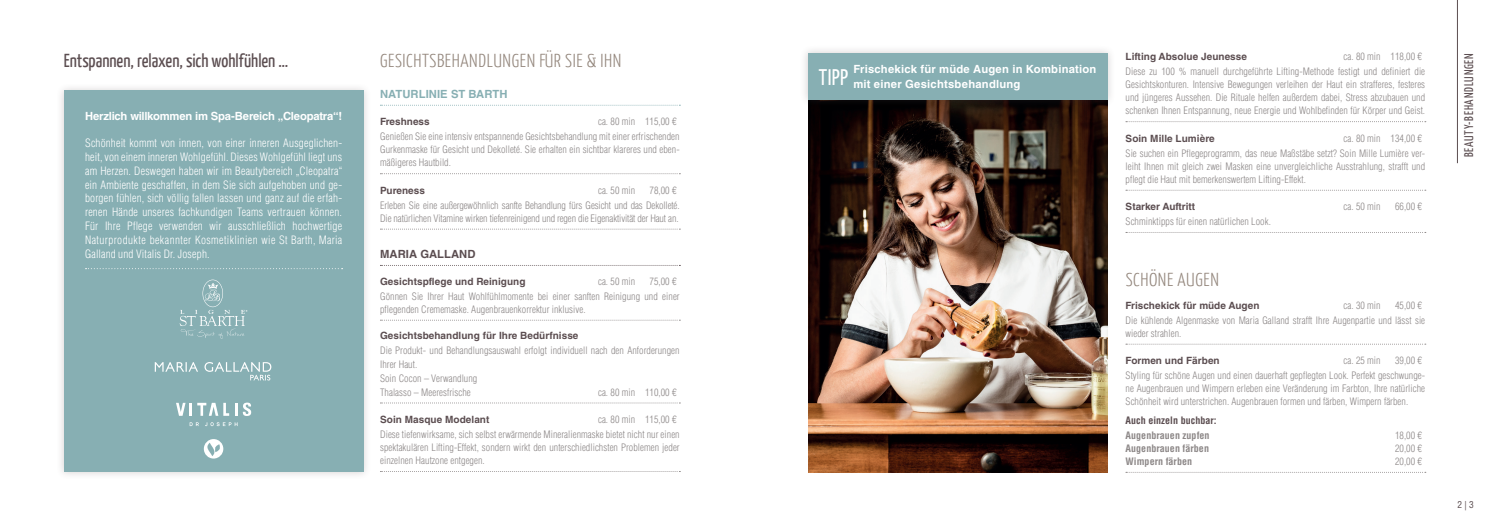
<style>
.page{position:relative;width:1489px;height:525px;background:#fff}
.page>*{position:absolute;margin:0;border:0;box-sizing:border-box;transform-origin:0 0}
.t1{font:22.5px "Yanone Kaffeesatz";color:#fff}
.t2{font:300 18.75px "Yanone Kaffeesatz";letter-spacing:.03em;color:#94877d}
.t3{font:18.75px "Yanone Kaffeesatz";letter-spacing:-.005em;color:#5b4d50}
.t4{font:12.5px "Yanone Kaffeesatz";letter-spacing:.06em;color:#5b4d50}
.t5{font:300 condensed 11.25px/13.8px "Helvetica LT Std";letter-spacing:.02em;color:#fff;text-align:justify}
.t6{font:700 11.25px/14.4px "Helvetica LT Std";letter-spacing:.015em;color:#fff}
.t7{font:700 11.25px "Helvetica LT Std";letter-spacing:-.02em;color:#fff}
.t8{font:700 11.25px "Helvetica LT Std";letter-spacing:.005em;color:#87afb3}
.t9{font:700 11.25px "Helvetica LT Std";letter-spacing:.005em;color:#5b4d50}
.t10{font:300 condensed 10px/14.9px "Helvetica LT Std";letter-spacing:.005em;color:#8c8787}
.t11{font:700 10px "Helvetica LT Std";letter-spacing:.005em;color:#5b4d50}
.t12{font:700 condensed 10px "Helvetica LT Std";letter-spacing:.005em;color:#8c8787}
.t13{font:700 condensed 10px "Helvetica LT Std";letter-spacing:.005em;color:#5b4d50}
.t14{font:condensed 9.38px "Helvetica LT Std";color:#5b4d50}
</style>
<div class="page">
<svg style="left:1125px;top:121px;width:300px;height:1px"></svg>
<svg style="left:1125px;top:190px;width:300px;height:1px"></svg>
<svg style="left:1125px;top:232px;width:300px;height:1px"></svg>
<svg style="left:1125px;top:343px;width:300px;height:1px"></svg>
<svg style="left:1125px;top:472px;width:300px;height:1px"></svg>
<img style="left:808px;top:107px;width:299px;height:365px">
<svg style="left:380px;top:105px;width:300px;height:1px"></svg>
<svg style="left:380px;top:173px;width:300px;height:1px"></svg>
<svg style="left:380px;top:229px;width:300px;height:1px"></svg>
<svg style="left:380px;top:265px;width:300px;height:1px"></svg>
<svg style="left:380px;top:320px;width:300px;height:1px"></svg>
<svg style="left:380px;top:402px;width:300px;height:1px"></svg>
<svg style="left:380px;top:471px;width:300px;height:1px"></svg>
<div style="left:56px;top:82px;width:315px;height:398px;background:#5b4d50;opacity:.25"></div>
<div style="left:64px;top:90px;width:299px;height:382px;background:#87afb3"></div>
<svg style="left:86px;top:268px;width:256px;height:1px"></svg>
<svg style="left:155px;top:362px;width:116px;height:18px"></svg>
<svg style="left:180px;top:279px;width:67px;height:60px"></svg>
<svg style="left:190px;top:422px;width:9px;height:4px"></svg>
<svg style="left:205px;top:422px;width:32px;height:4px"></svg>
<svg style="left:243px;top:402px;width:8px;height:14px"></svg>
<svg style="left:235px;top:403px;width:2px;height:12px"></svg>
<svg style="left:176px;top:402px;width:53px;height:13px"></svg>
<svg style="left:204px;top:439px;width:19px;height:19px"></svg>
<hr style="left:1456px;top:0;width:1px;height:163px;background:#5b4d50">
<div style="left:800px;top:45px;width:315px;height:62px;background:#5b4d50;opacity:.25"></div>
<div style="left:808px;top:53px;width:299px;height:46px;background:#87afb3"></div>
<h2 class="t3" style="left:64px;top:49px;width:226px">Entspannen, relaxen, sich wohlfühlen …</h2>
<h2 class="t2" style="left:380px;top:49px;width:243px">GESICHTSBEHANDLUNGEN FÜR SIE &amp; IHN</h2>
<p class="t8" style="left:380px;top:87px;width:129px">NATURLINIE ST BARTH</p>
<p class="t11" style="left:380px;top:115px;width:51px">Freshness</p>
<p class="t7" style="left:85px;top:109px;width:258px">Herzlich willkommen im Spa-Bereich „Cleopatra“!</p>
<p class="t5" style="left:85px;top:136px;width:258px">Schönheit kommt von innen, von einer inneren Ausgeglichen&shy;heit, von einem inneren Wohlgefühl. Dieses Wohlgefühl liegt uns am Herzen. Deswegen haben wir im Beautybereich „Cleopatra“ ein Ambiente geschaffen, in dem Sie sich aufgehoben und ge&shy;borgen fühlen, sich völlig fallen lassen und ganz auf die erfah&shy;renen Hände unseres fachkundigen Teams vertrauen können.<br>Für Ihre Pflege verwenden wir ausschließlich hochwertige Naturprodukte bekannter Kosmetiklinien wie St Barth, Maria Galland und Vitalis Dr. Joseph.</p>
<p class="t10" style="left:380px;top:114px;width:301px;text-indent:218px">ca. 80 min 115,00 €<br>Genießen Sie eine intensiv entspannende Gesichtsbehandlung mit einer erfrischenden</p>
<p class="t10" style="left:380px;top:143px;width:301px;line-height:13.1px">Gurkenmaske für Gesicht und Dekolleté. Sie erhalten ein sichtbar klareres und eben&shy;mäßigeres Hautbild.</p>
<p class="t11" style="left:380px;top:184px;width:46px">Pureness</p>
<p class="t10" style="left:598px;top:182px;width:39px">ca. 50 min</p>
<p class="t10" style="left:380px;top:182px;width:301px;text-indent:269px">78,00 €<br>Erleben Sie eine außergewöhnlich sanfte Behandlung fürs Gesicht und das Dekolleté.</p>
<p class="t10" style="left:380px;top:210px;width:300px">Die natürlichen Vitamine wirken tiefenreinigend und regen die Eigenaktivität der Haut an.</p>
<p class="t9" style="left:380px;top:247px;width:97px">MARIA GALLAND</p>
<p class="t11" style="left:380px;top:275px;width:147px">Gesichtspflege und Reinigung</p>
<p class="t10" style="left:598px;top:273px;width:39px">ca. 50 min</p>
<p class="t10" style="left:380px;top:273px;width:301px;text-indent:269px">75,00 €<br>Gönnen Sie Ihrer Haut Wohlfühlmomente bei einer sanften Reinigung und einer</p>
<p class="t10" style="left:380px;top:301px;width:207px">pflegenden Crememaske. Augenbrauenkorrektur inklusive.</p>
<p class="t11" style="left:380px;top:329px;width:200px">Gesichtsbehandlung für Ihre Bedürfnisse</p>
<p class="t10" style="left:380px;top:344px;width:301px;line-height:13.1px">Die Produkt- und Behandlungsauswahl erfolgt individuell nach den Anforderungen<br>Ihrer Haut.</p>
<p class="t10" style="left:380px;top:372px;width:99px;line-height:13.1px">Soin Cocon – Verwandlung<br>Thalasso – Meeresfrische</p>
<p class="t10" style="left:598px;top:384px;width:80px">ca. 80 min 110,00 €</p>
<p class="t10" style="left:380px;top:411px;width:301px;text-indent:218px">ca. 80 min 115,00 €<br>Diese tiefenwirksame, sich selbst erwärmende Mineralienmaske bietet nicht nur einen</p>
<p class="t10" style="left:380px;top:440px;width:301px;line-height:13.1px">spektakulären Lifting-Effekt, sondern wirkt den unterschiedlichsten Problemen jeder einzelnen Hautzone entgegen.</p>
<p class="t11" style="left:380px;top:413px;width:111px">Soin Masque Modelant</p>
<h1 class="t1" style="left:818px;top:63px;width:31px">TIPP</h1>
<p class="t6" style="left:853px;top:62px;width:245px">Frischekick für müde Augen in Kombination mit einer Gesichtsbehandlung</p>
<p class="t10" style="left:1125px;top:49px;width:301px;text-indent:218px">ca. 80 min 118,00 €<br>Diese zu 100 % manuell durchgeführte Lifting-Methode festigt und definiert die</p>
<p class="t10" style="left:1125px;top:78px;width:301px;line-height:13.1px;text-align:justify">Gesichtskonturen. Intensive Bewegungen verleihen der Haut ein strafferes, festeres und jüngeres Aussehen. Die Rituale helfen außerdem dabei, Stress abzubauen und schenken Ihnen Entspannung, neue Energie und Wohlbefinden für Körper und Geist.</p>
<p class="t11" style="left:1125px;top:132px;width:91px">Soin Mille Lumière</p>
<p class="t11" style="left:1125px;top:50px;width:123px">Lifting Absolue Jeunesse</p>
<p class="t10" style="left:1125px;top:130px;width:301px;text-indent:218px">ca. 80 min 134,00 €<br>Sie suchen ein Pflegeprogramm, das neue Maßstäbe setzt? Soin Mille Lumière ver-</p>
<p class="t10" style="left:1125px;top:159px;width:301px;line-height:13.1px">leiht Ihnen mit gleich zwei Masken eine unvergleichliche Ausstrahlung, strafft und pflegt die Haut mit bemerkenswertem Lifting-Effekt.</p>
<p class="t11" style="left:1125px;top:200px;width:71px">Starker Auftritt</p>
<p class="t10" style="left:1343px;top:199px;width:39px">ca. 50 min</p>
<p class="t10" style="left:1394px;top:199px;width:28px">66,00 €</p>
<p class="t10" style="left:1125px;top:214px;width:147px">Schminktipps für einen natürlichen Look.</p>
<h2 class="t2" style="left:1125px;top:267px;width:95px">SCHÖNE AUGEN</h2>
<p class="t11" style="left:1125px;top:299px;width:135px">Frischekick für müde Augen</p>
<p class="t10" style="left:1343px;top:297px;width:39px">ca. 30 min</p>
<p class="t10" style="left:1125px;top:297px;width:301px;text-indent:269px">45,00 €<br>Die kühlende Algenmaske von Maria Galland strafft Ihre Augenpartie und lässt sie</p>
<p class="t10" style="left:1125px;top:325px;width:57px">wieder strahlen.</p>
<p class="t11" style="left:1125px;top:354px;width:96px">Formen und Färben</p>
<p class="t10" style="left:1343px;top:353px;width:39px">ca. 25 min</p>
<p class="t10" style="left:1125px;top:353px;width:301px;text-indent:269px">39,00 €<br>Styling für schöne Augen und einen dauerhaft gepflegten Look. Perfekt geschwunge-</p>
<p class="t10" style="left:1125px;top:381px;width:301px;line-height:13.1px">ne Augenbrauen und Wimpern erleben eine Veränderung im Farbton, Ihre natürliche<br>Schönheit wird unterstrichen. Augenbrauen formen und färben, Wimpern färben.</p>
<p class="t13" style="left:1125px;top:413px;width:92px">Auch einzeln buchbar:</p>
<p class="t12" style="left:1125px;top:428px;width:85px">Augenbrauen zupfen</p>
<p class="t10" style="left:1394px;top:427px;width:28px">18,00 €</p>
<p class="t12" style="left:1125px;top:441px;width:85px">Augenbrauen färben</p>
<p class="t10" style="left:1394px;top:440px;width:28px">20,00 €</p>
<p class="t12" style="left:1125px;top:454px;width:68px">Wimpern färben</p>
<p class="t10" style="left:1394px;top:453px;width:28px">20,00 €</p>
<p class="t4" style="left:1460px;top:157px;width:105px;rotate:-90deg">BEAUTY-BEHANDLUNGEN</p>
<p class="t14" style="left:1457px;top:498px;width:18px">2 | 3</p>
</div>
